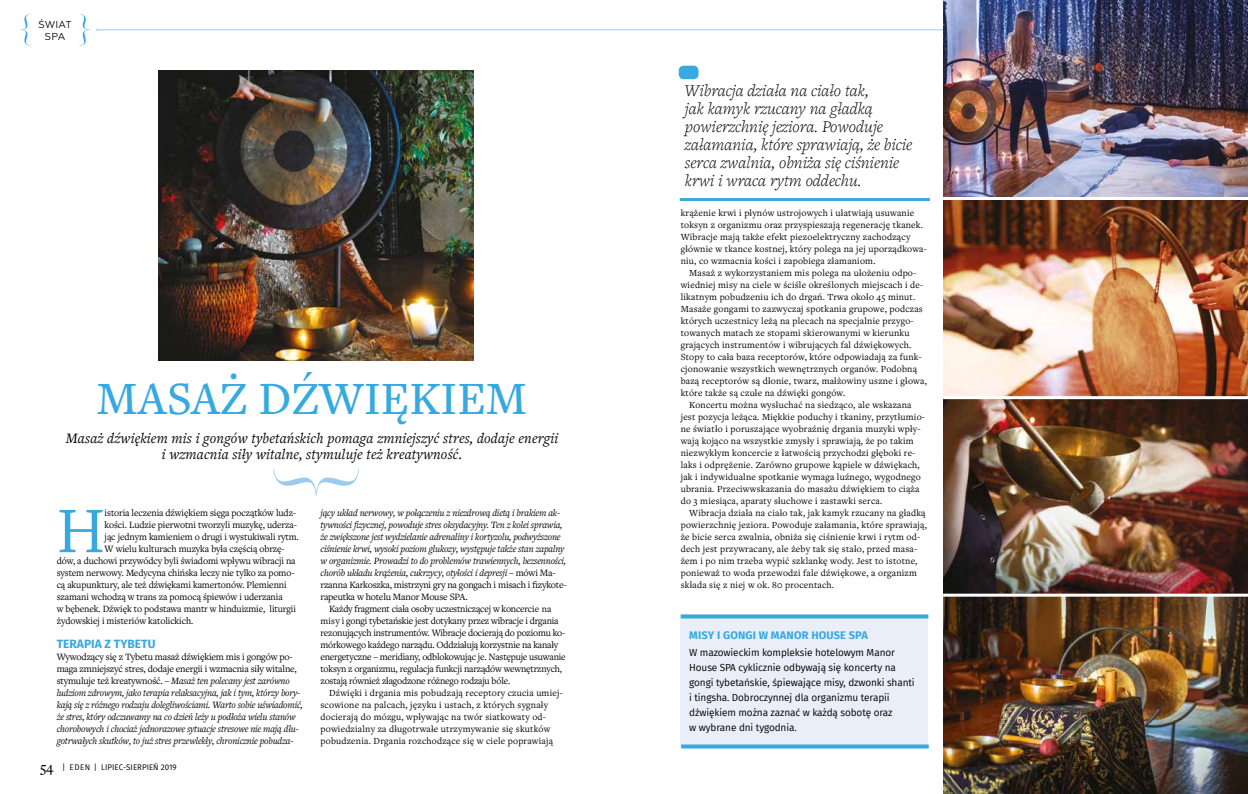
<style>
.page{position:relative;width:1248px;height:794px;background:#fff}
.page>*{position:absolute;margin:0;border:0;box-sizing:border-box;transform-origin:0 0}
.t1{font:67.6px "Freight Text Pro";color:#36a9e1}
.t2{font:500 48px "Freight Text Pro";color:#36a9e1}
.t3{font:italic 300 17px/18px "Freight Text Pro";color:#000}
.t4{font:italic 15px/16px "Freight Text Pro";letter-spacing:.01em;color:#000;text-align:center}
.t5{font:700 12px "Fira Sans";color:#36a9e1}
.t6{font:700 11px "Fira Sans";letter-spacing:.01em;color:#36a9e1}
.t7{font:10px "Freight Text Pro";letter-spacing:-.015em;color:#000}
.t8{font:italic 10px/12px "Freight Text Pro";letter-spacing:-.02em;color:#000}
.t9{font:10px/15px "Fira Sans";letter-spacing:-.01em;color:#000}
.t10{font:10px/12px "Geometria";letter-spacing:.015em;color:#000;text-align:center}
.t11{font:9.7px/12px "Freight Text Pro";letter-spacing:.02em;color:#000}
.t12{font:8px "Fira Sans";color:#000}
.s1{font-style:normal}
.s2{font-family:"Freight Text Pro";font-weight:500;font-size:15px}
.s3{font-size:9.7px}
</style>
<div class="page">
<img style="left:159px;top:71px;width:314px;height:289px">
<svg style="left:273px;top:468px;width:86px;height:28px"></svg>
<svg style="left:21px;top:14px;width:10px;height:32px"></svg>
<svg style="left:79px;top:14px;width:11px;height:32px"></svg>
<hr style="left:97px;top:30px;width:866px;height:1px;background:#9dcbee">
<hr style="left:679px;top:198px;width:250px;height:3px;background:#36a9e1">
<div style="left:678px;top:66px;width:20px;height:13px;background:#36a9e1;border-radius:5px"></div>
<img style="left:943px;top:0;width:304px;height:794px">
<div style="left:680px;top:614px;width:247px;height:131px;background:#e9eef8"></div>
<svg style="left:680px;top:614px;width:248px;height:4px"></svg>
<svg style="left:681px;top:744px;width:247px;height:4px"></svg>
<hr style="left:943px;top:197px;width:304px;height:3px;background:#fff">
<hr style="left:943px;top:396px;width:304px;height:3px;background:#fff">
<hr style="left:943px;top:593px;width:304px;height:3px;background:#fff">
<p class="t10" style="left:38px;top:18px;width:35px">ŚWIAT<br>SPA</p>
<h2 class="t2" style="left:97px;top:366px;width:431px">MASAŻ DŹWIĘKIEM</h2>
<h3 class="t4" style="left:66px;top:429px;width:494px">Masaż dźwiękiem mis i gongów tybetańskich pomaga zmniejszyć stres, dodaje energii i wzmacnia siły witalne, stymuluje też kreatywność.</h3>
<h1 class="t1" style="left:57px;top:486px;width:50px">H</h1>
<p class="t7" style="left:105px;top:506px;width:193px">istoria leczenia dźwiękiem sięga początków ludz-</p>
<p class="t7" style="left:105px;top:518px;width:194px">kości. Ludzie pierwotni tworzyli muzykę, uderza-</p>
<p class="t7" style="left:105px;top:530px;width:196px">jąc jednym kamieniem o drugi i wystukiwali rytm.</p>
<p class="t7" style="left:105px;top:542px;width:182px">W wielu kulturach muzyka była częścią obrzę-</p>
<p class="t7" style="left:57px;top:554px;width:240px">dów, a duchowi przywódcy byli świadomi wpływu wibracji na</p>
<p class="t7" style="left:57px;top:566px;width:239px">system nerwowy. Medycyna chińska leczy nie tylko za pomo-</p>
<p class="t7" style="left:57px;top:578px;width:231px">cą akupunktury, ale też dźwiękami kamertonów. Plemienni</p>
<p class="t7" style="left:57px;top:590px;width:227px">szamani wchodzą w trans za pomocą śpiewów i uderzania</p>
<p class="t7" style="left:57px;top:602px;width:241px">w bębenek. Dźwięk to podstawa mantr w hinduizmie, liturgii</p>
<p class="t7" style="left:57px;top:614px;width:138px">żydowskiej i misteriów katolickich.</p>
<p class="t5" style="left:57px;top:634px;width:100px">TERAPIA Z TYBETU</p>
<p class="t8" style="left:57px;top:650px;width:247px"><span class="s1">Wywodzący się z Tybetu masaż dźwiękiem mis i gongów po&shy;maga zmniejszyć stres, dodaje energii i wzmacnia siły witalne, stymuluje też kreatywność. –</span> Masaż ten polecany jest zarówno ludziom zdrowym, jako terapia relaksacyjna, jak i tym, którzy bory&shy;kają się z różnego rodzaju dolegliwościami. Warto sobie uświadomić, że stres, który odczuwamy na co dzień leży u podłoża wielu stanów chorobowych i chociaż jednorazowe sytuacje stresowe nie mają dłu&shy;gotrwałych skutków, to już stres przewlekły, chronicznie pobudza-</p>
<p class="t12" style="left:40px;top:761px;width:138px"><span class="s2">54</span> | EDEN | LIPIEC-SIERPIEŃ 2019</p>
<p class="t8" style="left:320px;top:506px;width:241px">jący układ nerwowy, w połączeniu z niezdrową dietą i brakiem ak-</p>
<p class="t8" style="left:320px;top:518px;width:243px">tywności fizycznej, powoduje stres oksydacyjny. Ten z kolei sprawia,</p>
<p class="t8" style="left:320px;top:530px;width:241px">że zwiększone jest wydzielanie adrenaliny i kortyzolu, podwyższone</p>
<p class="t8" style="left:320px;top:542px;width:245px">ciśnienie krwi, wysoki poziom glukozy, występuje także stan zapalny</p>
<p class="t8" style="left:320px;top:554px;width:247px">w organizmie. Prowadzi to do problemów trawiennych, bezsenności,</p>
<p class="t8" style="left:320px;top:566px;width:237px">chorób układu krążenia, cukrzycy, otyłości i depresji <span class="s1">– mówi Ma-</span></p>
<p class="t7" style="left:320px;top:578px;width:248px">rzanna Karkoszka, mistrzyni gry na gongach i misach i fizykote-</p>
<p class="t7" style="left:320px;top:590px;width:149px">rapeutka w hotelu Manor Mouse SPA.</p>
<p class="t7" style="left:329px;top:602px;width:224px">Każdy fragment ciała osoby uczestniczącej w koncerc<span class="s3">ie na</span></p>
<p class="t7" style="left:320px;top:614px;width:239px"><span class="s3">mis</span>y i gongi tybetańskie jest dotykany przez wibracje i drgania</p>
<p class="t7" style="left:320px;top:626px;width:246px">rezonujących instrumentów. Wibracje docierają do poziomu ko-</p>
<p class="t7" style="left:320px;top:638px;width:239px">mórkowego każdego narządu. Oddziałują korzystnie na kanały</p>
<p class="t7" style="left:320px;top:650px;width:247px">energetyczne – meridiany, odblokowując je. Następuje usuwanie</p>
<p class="t7" style="left:320px;top:662px;width:243px">toksyn z organizmu, regulacja funkcji narządów wewnętrznych,</p>
<p class="t7" style="left:320px;top:674px;width:191px">zostają również złagodzone różnego rodzaju bóle.</p>
<p class="t11" style="left:320px;top:687px;width:244px;text-indent:9px">Dźwięki i drgania mis pobudzają receptory czucia umiej&shy;scowione na palcach, języku i ustach, z których sygnały docierają do mózgu, wpływając na twór siatkowaty od&shy;powiedzialny za długotrwałe utrzymywanie się skutków pobudzenia. Drgania rozchodzące się w ciele poprawiają</p>
<h3 class="t3" style="left:685px;top:81px;width:228px">Wibracja działa na ciało tak,<br>jak kamyk rzucany na gładką powierzchnię jeziora. Powoduje załamania, które sprawiają, że bicie serca zwalnia, obniża się ciśnienie krwi i wraca rytm oddechu.</h3>
<p class="t11" style="left:680px;top:207px;width:248px">krążenie krwi i płynów ustrojowych i ułatwiają usuwanie toksyn z organizmu oraz przyspieszają regenerację tkanek.<br>Wibracje mają także efekt piezoelektryczny zachodzący głównie w tkance kostnej, który polega na jej uporządkowa&shy;niu, co wzmacnia kości i zapobiega złamaniom.</p>
<p class="t11" style="left:689px;top:267px;width:228px">Masaż z wykorzystaniem mis polega na ułożeniu odpo-</p>
<p class="t11" style="left:680px;top:279px;width:244px">wiedniej misy na ciele w ściśle określonych miejscach i de-</p>
<p class="t11" style="left:680px;top:291px;width:236px">likatnym pobudzeniu ich do drgań. Trwa około 45 minut.</p>
<p class="t11" style="left:680px;top:303px;width:243px">Masaże gongami to zazwyczaj spotkania grupowe, podczas</p>
<p class="t11" style="left:680px;top:315px;width:234px">których uczestnicy leżą na plecach na specjalnie przygo-</p>
<p class="t11" style="left:680px;top:327px;width:230px">towanych matach ze stopami skierowanymi w kierunku</p>
<p class="t11" style="left:680px;top:339px;width:232px">grających instrumentów i wibrujących fal dźwiękowych.</p>
<p class="t11" style="left:680px;top:351px;width:242px">Stopy to cała baza receptorów, które odpowiadają za funk-</p>
<p class="t11" style="left:680px;top:363px;width:238px">cjonowanie wszystkich wewnętrznych organów. Podobną</p>
<p class="t11" style="left:680px;top:375px;width:248px">bazą receptorów są dłonie, twarz, małżowiny uszne i głowa,</p>
<p class="t11" style="left:680px;top:387px;width:166px">które także są czułe na dźwięki gongów.</p>
<p class="t11" style="left:689px;top:399px;width:224px">Koncertu można wysłuchać na siedząco, ale wskazana</p>
<p class="t11" style="left:680px;top:411px;width:246px">jest pozycja leżąca. Miękkie poduchy i tkaniny, przytłumio-</p>
<p class="t11" style="left:680px;top:423px;width:241px">ne światło i poruszające wyobraźnię drgania muzyki wpły-</p>
<p class="t11" style="left:680px;top:435px;width:234px">wają kojąco na wszystkie zmysły i sprawiają, że po takim</p>
<p class="t11" style="left:680px;top:447px;width:236px">niezwykłym koncercie z łatwością przychodzi głęboki re-</p>
<p class="t11" style="left:680px;top:459px;width:240px">laks i odprężenie. Zarówno grupowe kąpiele w dźwiękach,</p>
<p class="t11" style="left:680px;top:471px;width:241px">jak i indywidualne spotkanie wymaga luźnego, wygodnego</p>
<p class="t11" style="left:680px;top:483px;width:240px">ubrania. Przeciwwskazania do masażu dźwiękiem to ciąża</p>
<p class="t11" style="left:680px;top:495px;width:203px">do 3 miesiąca, aparaty słuchowe i zastawki serca.</p>
<p class="t11" style="left:689px;top:507px;width:238px">Wibracja działa na ciało tak, jak kamyk rzucany na gładką</p>
<p class="t11" style="left:680px;top:519px;width:248px">powierzchnię jeziora. Powoduje załamania, które sprawiają,</p>
<p class="t11" style="left:680px;top:531px;width:241px">że bicie serca zwalnia, obniża się ciśnienie krwi i rytm od-</p>
<p class="t11" style="left:680px;top:543px;width:238px">dech jest przywracany, ale żeby tak się stało, przed masa-</p>
<p class="t11" style="left:680px;top:555px;width:238px">żem i po nim trzeba wypić szklankę wody. Jest to istotne,</p>
<p class="t11" style="left:680px;top:567px;width:238px">ponieważ to woda przewodzi fale dźwiękowe, a organizm</p>
<p class="t11" style="left:680px;top:579px;width:155px">składa się z niej w ok. 80 procentach.</p>
<p class="t6" style="left:689px;top:625px;width:180px">MISY I GONGI W MANOR HOUSE SPA</p>
<p class="t9" style="left:689px;top:645px;width:227px">W mazowieckim kompleksie hotelowym Manor House SPA cyklicznie odbywają się koncerty na gongi tybetańskie, śpiewające misy, dzwonki shanti i tingsha. Dobroczynnej dla organizmu terapii dźwiękiem można zaznać w każdą sobotę oraz<br>w wybrane dni tygodnia.</p>
</div>
